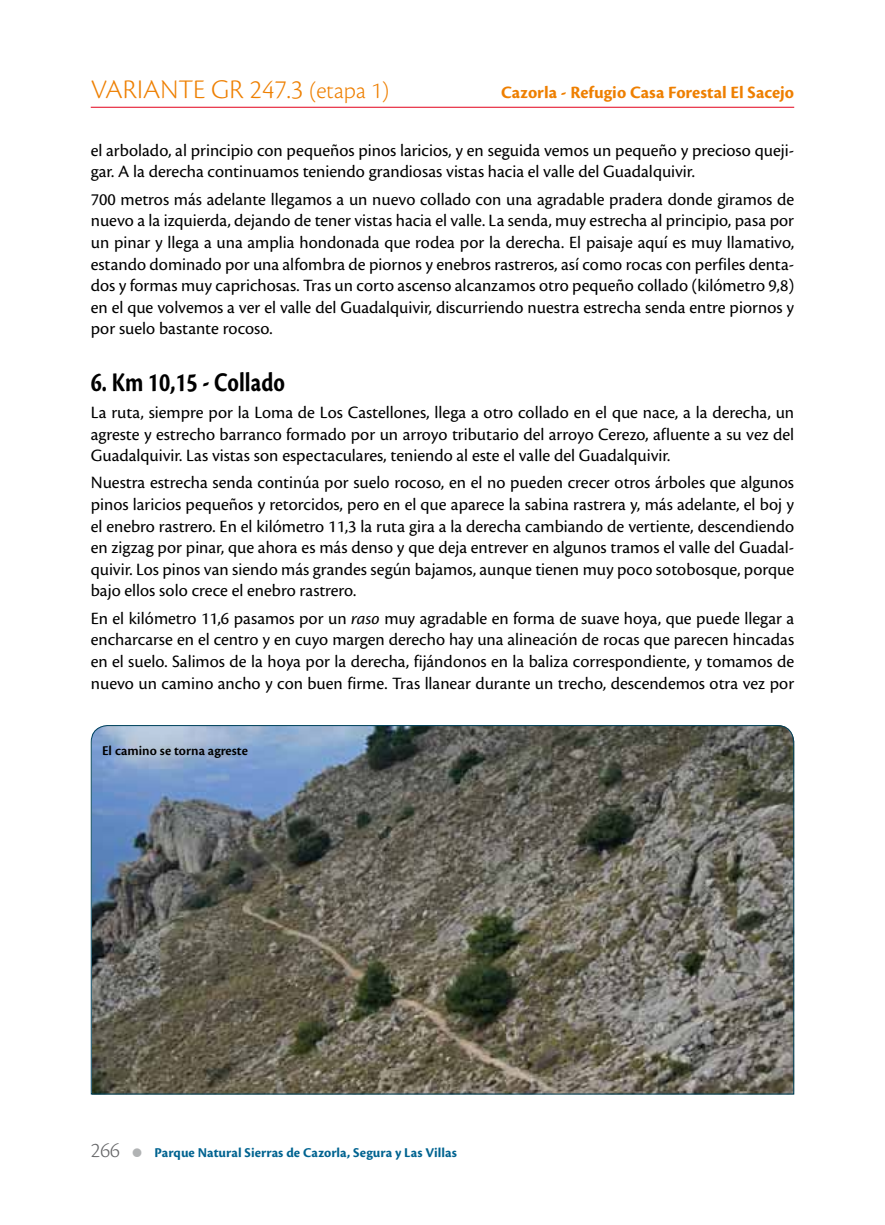
<style>
.page{position:relative;width:885px;height:1225px;background:#fff}
.page>*{position:absolute;margin:0;border:0;box-sizing:border-box;transform-origin:0 0}
.t1{font:700 28px "Cronos Pro";color:#000;scale:.8 1}
.t2{font:300 28px "Cronos Pro";color:#ee7f00}
.t3{font:300 24px "Cronos Pro";color:#ee7f00}
.t4{font:300 22px "Cronos Pro";color:#646567}
.t5{font:18px/21.6px "Cronos Pro";color:#000;text-align:justify}
.t6{font:700 18px "Cronos Pro";letter-spacing:-.005em;color:#ee7f00}
.t7{font:700 14px "Cronos Pro";color:#006390}
.t8{font:600 14px "Cronos Pro";color:#000}
.s1{font-size:28px}
.s2{font-style:italic}
</style>
<div class="page">
<hr style="left:91px;top:107px;width:703px;height:1px;background:#e2001a">
<svg style="left:90px;top:725px;width:704px;height:370px;background:#686a64"></svg>
<h1 class="t2" style="left:91px;top:73px;width:16px">VARIANTE</h1>
<h2 class="t3" style="left:211px;top:77px;width:179px"><span class="s1">GR 247.3</span> (etapa 1)</h2>
<p class="t6" style="left:501px;top:82px;width:294px">Cazorla - Refugio Casa Forestal El Sacejo</p>
<p class="t5" style="left:91px;top:139px;width:704px">el arbolado, al principio con pequeños pinos laricios, y en seguida vemos un pequeño y precioso queji&shy;gar. A la derecha continuamos teniendo grandiosas vistas hacia el valle del Guadalquivir.</p>
<p class="t5" style="left:91px;top:188px;width:705px">700 metros más adelante llegamos a un nuevo collado con una agradable pradera donde giramos de nuevo a la izquierda, dejando de tener vistas hacia el valle. La senda, muy estrecha al principio, pasa por un pinar y llega a una amplia hondonada que rodea por la derecha. El paisaje aquí es muy llamativo, estando dominado por una alfombra de piornos y enebros rastreros, así como rocas con perfiles denta&shy;dos y formas muy caprichosas. Tras un corto ascenso alcanzamos otro pequeño collado (kilómetro 9,8) en el que volvemos a ver el valle del Guadalquivir, discurriendo nuestra estrecha senda entre piornos y por suelo bastante rocoso.</p>
<h1 class="t1" style="left:91px;top:366px;width:244px">6. Km 10,15 - Collado</h1>
<p class="t5" style="left:91px;top:401px;width:705px">La ruta, siempre por la Loma de Los Castellones, llega a otro collado en el que nace, a la derecha, un agreste y estrecho barranco formado por un arroyo tributario del arroyo Cerezo, afluente a su vez del Guadalquivir. Las vistas son espectaculares, teniendo al este el valle del Guadalquivir.</p>
<p class="t5" style="left:91px;top:472px;width:705px">Nuestra estrecha senda continúa por suelo rocoso, en el no pueden crecer otros árboles que algunos pinos laricios pequeños y retorcidos, pero en el que aparece la sabina rastrera y, más adelante, el boj y el enebro rastrero. En el kilómetro 11,3 la ruta gira a la derecha cambiando de vertiente, descendiendo en zigzag por pinar, que ahora es más denso y que deja entrever en algunos tramos el valle del Guadal&shy;quivir. Los pinos van siendo más grandes según bajamos, aunque tienen muy poco sotobosque, porque bajo ellos solo crece el enebro rastrero.</p>
<p class="t5" style="left:91px;top:607px;width:705px">En el kilómetro 11,6 pasamos por un <span class="s2">raso</span> muy agradable en forma de suave hoya, que puede llegar a encharcarse en el centro y en cuyo margen derecho hay una alineación de rocas que parecen hincadas en el suelo. Salimos de la hoya por la derecha, fijándonos en la baliza correspondiente, y tomamos de nuevo un camino ancho y con buen firme. Tras llanear durante un trecho, descendemos otra vez por</p>
<p class="t8" style="left:102px;top:742px;width:147px">El camino se torna agreste</p>
<p class="t4" style="left:91px;top:1137px;width:31px">266</p>
<p class="t7" style="left:155px;top:1144px;width:304px">Parque Natural Sierras de Cazorla, Segura y Las Villas</p>
</div>
